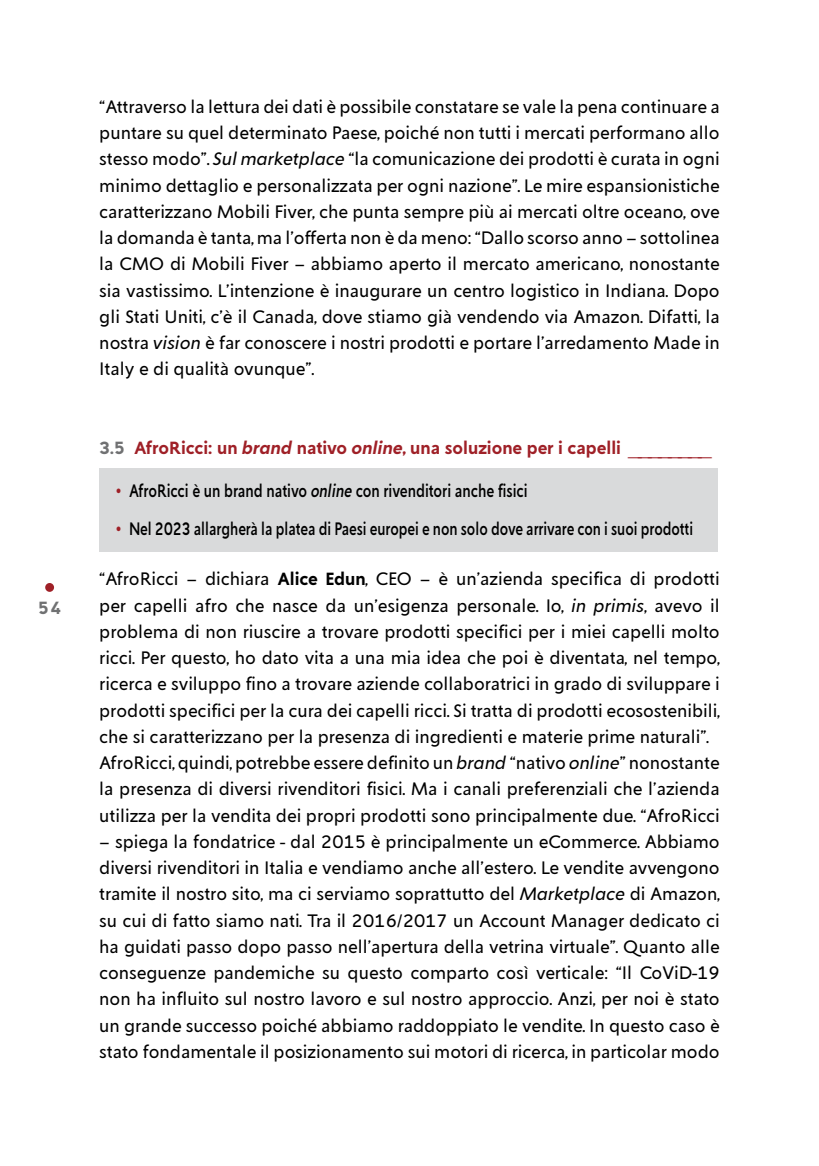
<style>
.page{position:relative;width:819px;height:1166px;background:#fff}
.page>*{position:absolute;margin:0;border:0;box-sizing:border-box;transform-origin:0 0}
.t1{font:17.5px/26.2px "Creo";color:#000;text-align:justify}
.t2{font:500 17.5px "Creo";color:#000;scale:.79 1}
.t3{font:600 17.5px "Creo";color:#9f2027}
.t4{font:500 17.5px "Creo";color:#000;scale:.81 1}
.t5{font:600 17.5px "Creo";color:#707172}
.s1{font-style:italic}
.s2{color:#707172}
.s3{font-weight:300;font-size:21px}
.s4{color:#9f2027}
.s5{font-weight:600}
</style>
<div class="page">
<div style="left:45px;top:583px;width:9px;height:9px;background:#9f2027;border-radius:50%"></div>
<div style="left:99px;top:468px;width:619px;height:83px;background:#d9dadb"></div>
<p class="t5" style="left:38px;top:597px;width:25px">54</p>
<p class="t1" style="left:99px;top:93px;width:622px">“Attraverso la lettura dei dati è possibile constatare se vale la pena continuare a puntare su quel determinato Paese, poiché non tutti i mercati performano allo stesso modo”. <span class="s1">Sul marketplace</span> “la comunicazione dei prodotti è curata in ogni minimo dettaglio e personalizzata per ogni nazione”. Le mire espansionistiche caratterizzano Mobili Fiver, che punta sempre più ai mercati oltre oceano, ove la domanda è tanta, ma l’offerta non è da meno: “Dallo scorso anno – sottolinea la CMO di Mobili Fiver – abbiamo aperto il mercato americano, nonostante sia vastissimo. L’intenzione è inaugurare un centro logistico in Indiana. Dopo gli Stati Uniti, c’è il Canada, dove stiamo già vendendo via Amazon. Difatti, la nostra <span class="s1">vision</span> è far conoscere i nostri prodotti e portare l’arredamento Made in Italy e di qualità ovunque”.</p>
<p class="t3" style="left:99px;top:437px;width:613px"><span class="s2">3.5</span> AfroRicci: un <span class="s1">brand</span> nativo <span class="s1">online</span>, una soluzione per i capelli <span class="s3">________</span></p>
<p class="t4" style="left:114px;top:480px;width:512px"><span class="s4">•</span> AfroRicci è un brand nativo <span class="s1">online</span> con rivenditori anche fisici</p>
<p class="t2" style="left:114px;top:518px;width:734px"><span class="s4">•</span> Nel 2023 allargherà la platea di Paesi europei e non solo dove arrivare con i suoi prodotti</p>
<p class="t1" style="left:99px;top:566px;width:622px;text-align:left">“AfroRicci – dichiara <span class="s5">Alice Edun</span>, CEO – è un’azienda specifica di prodotti per capelli afro che nasce da un’esigenza personale. Io, <span class="s1">in primis</span>, avevo il problema di non riuscire a trovare prodotti specifici per i miei capelli molto ricci. Per questo, ho dato vita a una mia idea che poi è diventata, nel tempo, ricerca e sviluppo fino a trovare aziende collaboratrici in grado di sviluppare i prodotti specifici per la cura dei capelli ricci. Si tratta di prodotti ecosostenibili, che si caratterizzano per la presenza di ingredienti e materie prime naturali”.<br>AfroRicci, quindi, potrebbe essere definito un <span class="s1">brand</span> “nativo <span class="s1">online</span>” nonostante la presenza di diversi rivenditori fisici. Ma i canali preferenziali che l’azienda utilizza per la vendita dei propri prodotti sono principalmente due. “AfroRicci</p>
<p class="t1" style="left:99px;top:828px;width:622px">– spiega la fondatrice - dal 2015 è principalmente un eCommerce. Abbiamo diversi rivenditori in Italia e vendiamo anche all’estero. Le vendite avvengono tramite il nostro sito, ma ci serviamo soprattutto del <span class="s1">Marketplace</span> di Amazon, su cui di fatto siamo nati. Tra il 2016/2017 un Account Manager dedicato ci ha guidati passo dopo passo nell’apertura della vetrina virtuale”. Quanto alle conseguenze pandemiche su questo comparto così verticale: “Il CoViD-19 non ha influito sul nostro lavoro e sul nostro approccio. Anzi, per noi è stato un grande successo poiché abbiamo raddoppiato le vendite. In questo caso è stato fondamentale il posizionamento sui motori di ricerca, in particolar modo</p>
</div>
